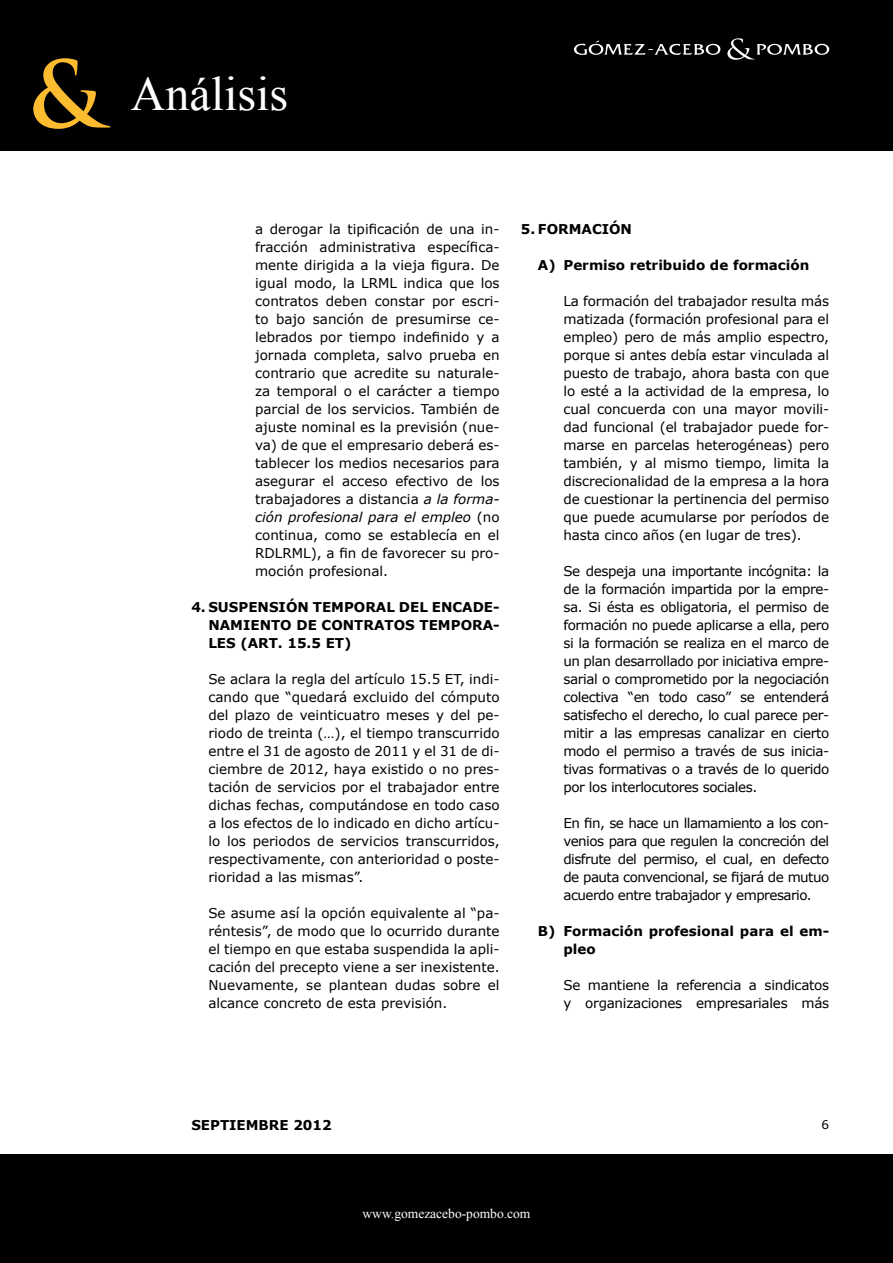
<style>
.page{position:relative;width:893px;height:1263px;background:#fff}
.page>*{position:absolute;margin:0;border:0;box-sizing:border-box;transform-origin:0 0}
.t1{font:700 90px "Trajan Pro";color:#fdbb30}
.t2{font:48px "Times New Roman";color:#fff}
.t3{font:13.5px/18px "Verdana";letter-spacing:-.01em;color:#000;text-align:justify}
.t4{font:700 13.5px/18px "Verdana";color:#000;text-align:justify}
.t5{font:13.5px "Times New Roman";color:#fff}
.t6{font:12px "Verdana";color:#000}
.s1{font-style:italic}
</style>
<div class="page">
<div style="left:0;top:0;width:893px;height:151px;background:#000"></div>
<div style="left:0;top:1154px;width:893px;height:109px;background:#000"></div>
<svg style="left:727px;top:38px;width:102px;height:22px"></svg>
<svg style="left:574px;top:41px;width:147px;height:14px"></svg>
<p class="t1" style="left:28px;top:39px;width:76px">&amp;</p>
<p class="t2" style="left:131px;top:62px;width:159px">Análisis</p>
<p class="t3" style="left:255px;top:220px;width:246px">a derogar la tipificación de una in&shy;fracción administrativa específica&shy;mente dirigida a la vieja figura. De igual modo, la LRML indica que los contratos deben constar por escri&shy;to bajo sanción de presumirse ce&shy;lebrados por tiempo indefinido y a jornada completa, salvo prueba en contrario que acredite su naturale&shy;za temporal o el carácter a tiempo parcial de los servicios. También de ajuste nominal es la previsión (nue&shy;va) de que el empresario deberá es&shy;tablecer los medios necesarios para asegurar el acceso efectivo de los trabajadores a distancia <span class="s1">a la forma&shy;ción profesional para el empleo</span> (no continua, como se establecía en el RDLRML), a fin de favorecer su pro&shy;moción profesional.</p>
<p class="t4" style="left:208px;top:598px;width:293px;text-indent:-17px">4. SUSPENSIÓN TEMPORAL DEL ENCADE-NAMIENTO DE CONTRATOS TEMPORA-LES (ART. 15.5 ET)</p>
<p class="t3" style="left:208px;top:670px;width:293px">Se aclara la regla del artículo 15.5 ET, indi&shy;cando que “quedará excluido del cómputo del plazo de veinticuatro meses y del pe&shy;riodo de treinta (…), el tiempo transcurrido entre el 31 de agosto de 2011 y el 31 de di&shy;ciembre de 2012, haya existido o no pres&shy;tación de servicios por el trabajador entre dichas fechas, computándose en todo caso a los efectos de lo indicado en dicho artícu&shy;lo los periodos de servicios transcurridos, respectivamente, con anterioridad o poste&shy;rioridad a las mismas”.</p>
<p class="t3" style="left:208px;top:904px;width:293px">Se asume así la opción equivalente al “pa&shy;réntesis”, de modo que lo ocurrido durante el tiempo en que estaba suspendida la apli&shy;cación del precepto viene a ser inexistente.<br>Nuevamente, se plantean dudas sobre el alcance concreto de esta previsión.</p>
<p class="t4" style="left:521px;top:220px;width:113px">5. FORMACIÓN</p>
<p class="t4" style="left:538px;top:256px;width:273px">A) Permiso retribuido de formación</p>
<p class="t3" style="left:563px;top:292px;width:267px">La formación del trabajador resulta más matizada (formación profesional para el empleo) pero de más amplio espectro, porque si antes debía estar vinculada al puesto de trabajo, ahora basta con que lo esté a la actividad de la empresa, lo cual concuerda con una mayor movili&shy;dad funcional (el trabajador puede for&shy;marse en parcelas heterogéneas) pero también, y al mismo tiempo, limita la discrecionalidad de la empresa a la hora de cuestionar la pertinencia del permiso que puede acumularse por períodos de hasta cinco años (en lugar de tres).</p>
<p class="t3" style="left:563px;top:562px;width:267px">Se despeja una importante incógnita: la de la formación impartida por la empre&shy;sa. Si ésta es obligatoria, el permiso de formación no puede aplicarse a ella, pero si la formación se realiza en el marco de un plan desarrollado por iniciativa empre&shy;sarial o comprometido por la negociación colectiva “en todo caso” se entenderá satisfecho el derecho, lo cual parece per&shy;mitir a las empresas canalizar en cierto modo el permiso a través de sus inicia&shy;tivas formativas o a través de lo querido por los interlocutores sociales.</p>
<p class="t3" style="left:563px;top:814px;width:267px">En fin, se hace un llamamiento a los con&shy;venios para que regulen la concreción del disfrute del permiso, el cual, en defecto de pauta convencional, se fijará de mutuo acuerdo entre trabajador y empresario.</p>
<p class="t4" style="left:563px;top:922px;width:267px;text-indent:-26px">B) Formación profesional para el em&shy;pleo</p>
<p class="t3" style="left:563px;top:976px;width:267px">Se mantiene la referencia a sindicatos y organizaciones empresariales más</p>
<p class="t4" style="left:191px;top:1116px;width:142px">SEPTIEMBRE 2012</p>
<p class="t5" style="left:363px;top:1204px;width:169px">www.gomezacebo-pombo.com</p>
<p class="t6" style="left:822px;top:1117px;width:9px">6</p>
</div>
